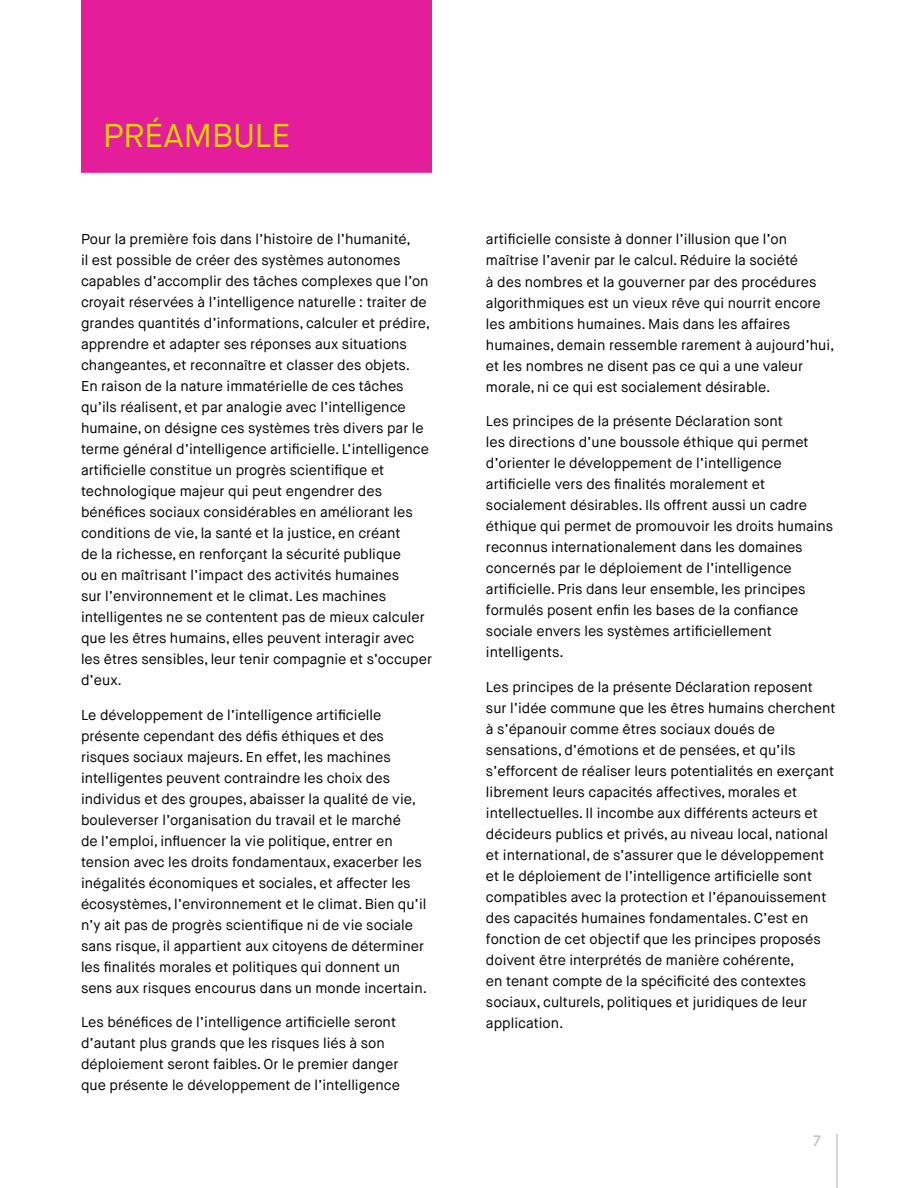
<style>
.page{position:relative;width:918px;height:1188px;background:#fff}
.page>*{position:absolute;margin:0;border:0;box-sizing:border-box;transform-origin:0 0}
.t1{font:33px "Maison Neue";color:#e2d600}
.t2{font:500 15px "Maison Neue";color:#bbbdc0}
.t3{font:14.25px/21px "Maison Neue";color:#000}
</style>
<div class="page">
<hr style="left:836px;top:1134px;width:2px;height:54px;background:#c6c8ca">
<div style="left:92px;top:11px;width:329px;height:151px;background:#e41d9b"></div>
<div style="left:81px;top:0;width:351px;height:173px;border:22px solid #e41d9b"></div>
<h1 class="t1" style="left:103px;top:115px;width:189px">PRÉAMBULE</h1>
<p class="t3" style="left:81px;top:229px;width:353px">Pour la première fois dans l’histoire de l’humanité,<br>il est possible de créer des systèmes autonomes capables d’accomplir des tâches complexes que l’on croyait réservées à l’intelligence naturelle : traiter de grandes quantités d’informations, calculer et prédire, apprendre et adapter ses réponses aux situations changeantes, et reconnaître et classer des objets.<br>En raison de la nature immatérielle de ces tâches qu’ils réalisent, et par analogie avec l’intelligence humaine, on désigne ces systèmes très divers par le terme général d’intelligence artificielle. L’intelligence artificielle constitue un progrès scientifique et technologique majeur qui peut engendrer des bénéfices sociaux considérables en améliorant les conditions de vie, la santé et la justice, en créant<br>de la richesse, en renforçant la sécurité publique<br>ou en maîtrisant l’impact des activités humaines<br>sur l’environnement et le climat. Les machines intelligentes ne se contentent pas de mieux calculer que les êtres humains, elles peuvent interagir avec les êtres sensibles, leur tenir compagnie et s’occuper d’eux.</p>
<p class="t3" style="left:81px;top:705px;width:348px">Le développement de l’intelligence artificielle présente cependant des défis éthiques et des risques sociaux majeurs. En effet, les machines intelligentes peuvent contraindre les choix des individus et des groupes, abaisser la qualité de vie, bouleverser l’organisation du travail et le marché<br>de l’emploi, influencer la vie politique, entrer en tension avec les droits fondamentaux, exacerber les inégalités économiques et sociales, et affecter les écosystèmes, l’environnement et le climat. Bien qu’il n’y ait pas de progrès scientifique ni de vie sociale sans risque, il appartient aux citoyens de déterminer les finalités morales et politiques qui donnent un sens aux risques encourus dans un monde incertain.</p>
<p class="t3" style="left:81px;top:1012px;width:321px">Les bénéfices de l’intelligence artificielle seront d’autant plus grands que les risques liés à son déploiement seront faibles. Or le premier danger que présente le développement de l’intelligence</p>
<p class="t3" style="left:486px;top:229px;width:350px">artificielle consiste à donner l’illusion que l’on maîtrise l’avenir par le calcul. Réduire la société<br>à des nombres et la gouverner par des procédures algorithmiques est un vieux rêve qui nourrit encore les ambitions humaines. Mais dans les affaires humaines, demain ressemble rarement à aujourd’hui, et les nombres ne disent pas ce qui a une valeur morale, ni ce qui est socialement désirable.</p>
<p class="t3" style="left:486px;top:411px;width:349px">Les principes de la présente Déclaration sont<br>les directions d’une boussole éthique qui permet d’orienter le développement de l’intelligence artificielle vers des finalités moralement et socialement désirables. Ils offrent aussi un cadre éthique qui permet de promouvoir les droits humains reconnus internationalement dans les domaines concernés par le déploiement de l’intelligence artificielle. Pris dans leur ensemble, les principes formulés posent enfin les bases de la confiance sociale envers les systèmes artificiellement intelligents.</p>
<p class="t3" style="left:486px;top:676px;width:351px">Les principes de la présente Déclaration reposent sur l’idée commune que les êtres humains cherchent à s’épanouir comme êtres sociaux doués de sensations, d’émotions et de pensées, et qu’ils s’efforcent de réaliser leurs potentialités en exerçant librement leurs capacités affectives, morales et intellectuelles. Il incombe aux différents acteurs et décideurs publics et privés, au niveau local, national et international, de s’assurer que le développement et le déploiement de l’intelligence artificielle sont compatibles avec la protection et l’épanouissement des capacités humaines fondamentales. C’est en fonction de cet objectif que les principes proposés doivent être interprétés de manière cohérente,<br>en tenant compte de la spécificité des contextes sociaux, culturels, politiques et juridiques de leur application.</p>
<p class="t2" style="left:814px;top:1131px;width:9px">7</p>
</div>
